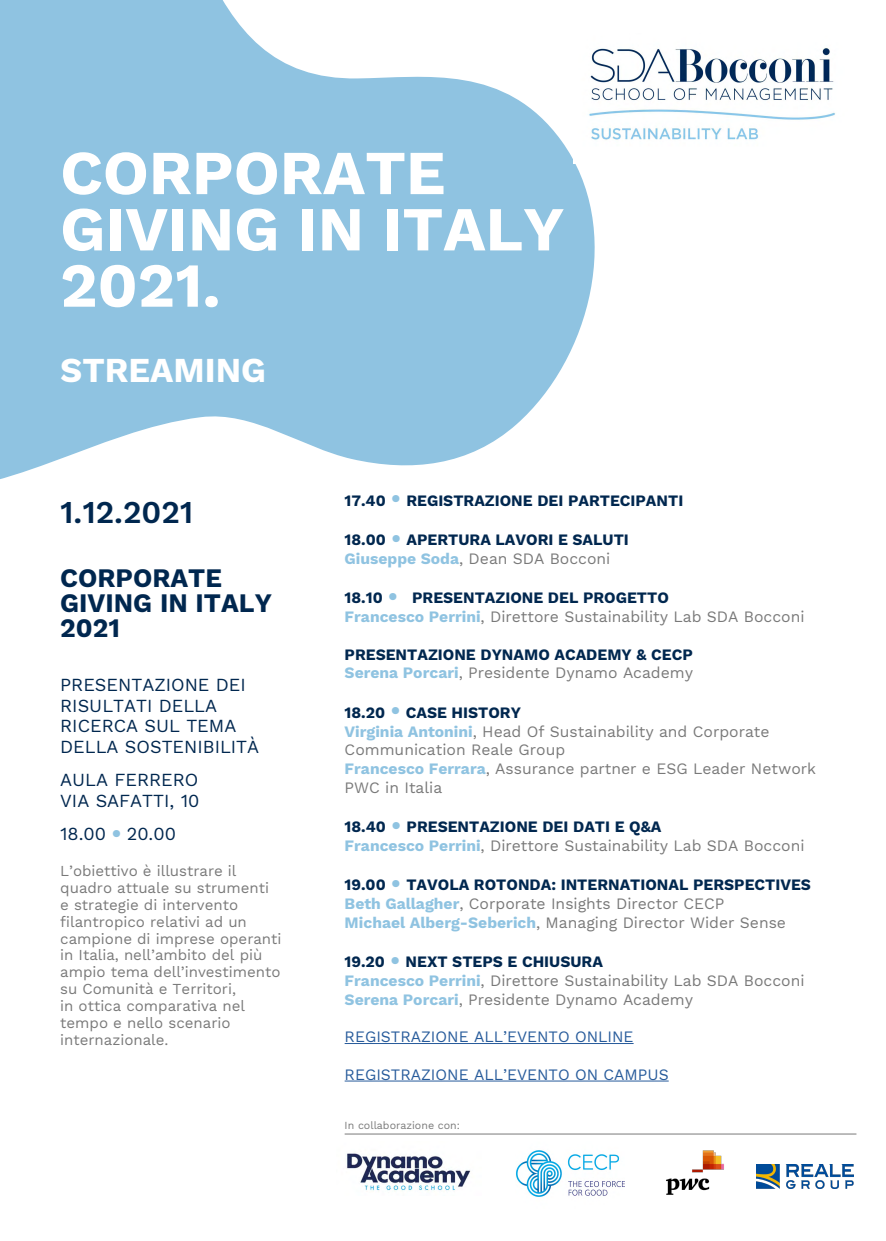
<style>
.page{position:relative;width:886px;height:1241px;background:#fff}
.page>*{position:absolute;margin:0;border:0;box-sizing:border-box;transform-origin:0 0}
.t1{font:700 62.5px/56.2px "Work Sans";color:#fff}
.t2{font:700 34.38px "Work Sans";color:#fff}
.t3{font:600 31.25px "Work Sans";color:#00274f}
.t4{font:700 26.25px/25px "Work Sans";color:#00274f}
.t5{font:18.12px/20.6px "Work Sans";color:#00274f}
.t6{font:15.62px/18.8px "Work Sans";color:#797979}
.t7{font:700 15.62px/18.8px "Work Sans";color:#00274f}
.t8{font:15.62px "Work Sans";color:#275b9b}
.t9{font:15px/16.9px "Work Sans";color:#797979}
.t10{font:10.62px "Work Sans";color:#797979}
.s1{color:#8fc3e1}
.s2{font-weight:400;color:#797979}
.s3{font-weight:700;color:#00274f}
.s4{font-weight:700;color:#8fc3e1}
</style>
<div class="page">
<svg style="left:0;top:0;width:595px;height:479px;fill:#8fc3e1"></svg>
<hr style="left:345px;top:1042px;width:288px;height:1px;background:#275b9b">
<hr style="left:345px;top:1080px;width:324px;height:1px;background:#275b9b">
<img style="left:573px;top:34px;width:263px;height:129px">
<img style="left:346px;top:1153px;width:125px;height:38px">
<img style="left:516px;top:1150px;width:109px;height:47px">
<img style="left:666px;top:1150px;width:58px;height:45px">
<img style="left:756px;top:1164px;width:97px;height:24px">
<hr style="left:345px;top:1133px;width:511px;height:1px;background:#797979">
<h1 class="t1" style="left:60px;top:148px;width:505px">CORPORATE<br>GIVING IN ITALY<br>2021.</h1>
<h2 class="t2" style="left:60px;top:350px;width:207px">STREAMING</h2>
<h3 class="t3" style="left:60px;top:494px;width:134px">1.12.2021</h3>
<h3 class="t4" style="left:60px;top:566px;width:213px">CORPORATE<br>GIVING IN ITALY<br>2021</h3>
<p class="t5" style="left:60px;top:675px;width:200px">PRESENTAZIONE DEI<br>RISULTATI DELLA<br>RICERCA SUL TEMA<br>DELLA SOSTENIBILITÀ</p>
<p class="t5" style="left:60px;top:770px;width:141px">AULA FERRERO<br>VIA SAFATTI, 10</p>
<p class="t5" style="left:60px;top:824px;width:117px">18.00 <sup>●</sup> 20.00</p>
<p class="t9" style="left:60px;top:863px;width:223px">L’obiettivo è illustrare il quadro attuale su strumenti e strategie di intervento filantropico relativi ad un campione di imprese operanti in Italia, nell’ambito del più ampio tema dell’investimento su Comunità e Territori,<br>in ottica comparativa nel tempo e nello scenario internazionale.</p>
<p class="t7" style="left:345px;top:491px;width:340px">17.40 <sup>●</sup> REGISTRAZIONE DEI PARTECIPANTI</p>
<p class="t7" style="left:345px;top:531px;width:286px">18.00 <sup>●</sup> APERTURA LAVORI E SALUTI<br><span class="s1">Giuseppe Soda</span><span class="s2">, Dean SDA Bocconi</span></p>
<p class="t6" style="left:345px;top:589px;width:461px"><span class="s3">18.10</span> <sup>●</sup> <span class="s3">PRESENTAZIONE DEL PROGETTO<br></span><span class="s4">Francesco Perrini</span>, Direttore Sustainability Lab SDA Bocconi</p>
<p class="t7" style="left:345px;top:645px;width:350px">PRESENTAZIONE DYNAMO ACADEMY &amp; CECP<br><span class="s1">Serena Porcari</span><span class="s2">, Presidente Dynamo Academy</span></p>
<p class="t6" style="left:345px;top:703px;width:473px"><span class="s3">18.20</span> <sup>●</sup> <span class="s3">CASE HISTORY<br></span><span class="s4">Virginia Antonini</span>, Head Of Sustainability and Corporate Communication Reale Group<br><span class="s4">Francesco Ferrara</span>, Assurance partner e ESG Leader Network PWC in Italia</p>
<p class="t6" style="left:345px;top:818px;width:461px"><span class="s3">18.40</span> <sup>●</sup> <span class="s3">PRESENTAZIONE DEI DATI E Q&amp;A<br></span><span class="s4">Francesco Perrini</span>, Direttore Sustainability Lab SDA Bocconi</p>
<p class="t6" style="left:345px;top:876px;width:468px"><span class="s3">19.00</span> <sup>●</sup> <span class="s3">TAVOLA ROTONDA: INTERNATIONAL PERSPECTIVES<br></span><span class="s4">Beth Gallagher</span>, Corporate Insights Director CECP<br><span class="s4">Michael Alberg-Seberich</span>, Managing Director Wider Sense</p>
<p class="t6" style="left:345px;top:953px;width:461px"><span class="s3">19.20</span> <sup>●</sup> <span class="s3">NEXT STEPS E CHIUSURA<br></span><span class="s4">Francesco Perrini</span>, Direttore Sustainability Lab SDA Bocconi<br><span class="s4">Serena Porcari</span>, Presidente Dynamo Academy</p>
<p class="t8" style="left:345px;top:1027px;width:290px">REGISTRAZIONE ALL’EVENTO ONLINE</p>
<p class="t8" style="left:345px;top:1065px;width:326px">REGISTRAZIONE ALL’EVENTO ON CAMPUS</p>
<p class="t10" style="left:345px;top:1119px;width:117px">In collaborazione con:</p>
</div>
